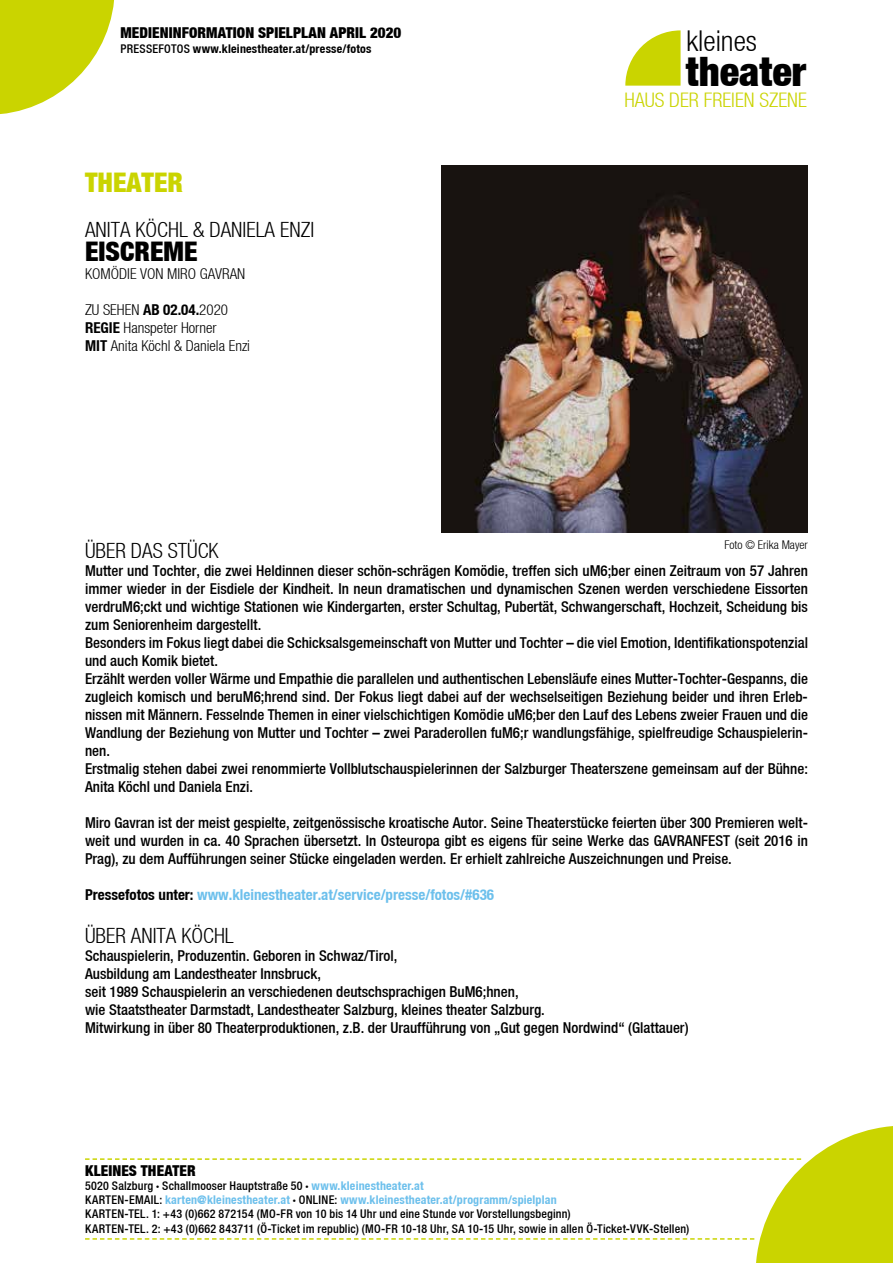
<style>
.page{position:relative;width:893px;height:1263px;background:#fff}
.page>*{position:absolute;margin:0;border:0;box-sizing:border-box;transform-origin:0 0}
.t1{font:40.5px "Helvetica Neue Black Cond";color:#000}
.t2{font:28.65px "Helvetica Neue Light Cond";color:#000}
.t3{font:27px "Helvetica Neue Black Cond";color:#000}
.t4{font:27px "Helvetica Neue Black Cond";color:#cad400}
.t5{font:21px "Helvetica Neue Light Cond";color:#000}
.t6{font:20.1px "Helvetica Neue Light Cond";color:#cad400}
.t7{font:15px/18px "Helvetica Neue Medium Cond";color:#000}
.t8{font:15px/18px "Helvetica Neue Light Cond";color:#000}
.t9{font:15px "Helvetica Neue Bold Cond";color:#6dc0ec}
.t10{font:15px "Helvetica Neue Black Cond";letter-spacing:.005em;color:#000}
.t11{font:12px/14.2px "Helvetica Neue Medium Cond";letter-spacing:.015em;color:#000}
.t12{font:12px "Helvetica Neue Bold Cond";letter-spacing:.015em;color:#6dc0ec}
.t13{font:12px "Helvetica Neue Bold Cond";letter-spacing:.015em;color:#000}
.t14{font:12px "Helvetica Neue Light Cond";color:#000}
.s1{font-family:"Helvetica Neue Medium Cond"}
.s2{font-family:"Helvetica Neue Bold Cond"}
.s3{color:#000}
.s4{font-family:"Helvetica Neue Black Cond"}
.s5{font-family:"Helvetica Neue Bold Cond";color:#6dc0ec}
.s6{font-family:"Helvetica Neue Medium Cond";color:#000}
.s7{font-family:"Helvetica Neue Black Cond";color:#000}
</style>
<div class="page">
<svg style="left:625px;top:30px;width:56px;height:56px"></svg>
<svg style="left:85px;top:1126px;width:808px;height:137px"></svg>
<svg style="left:0;top:0;width:114px;height:114px"></svg>
<img style="left:442px;top:166px;width:366px;height:366px">
<p class="t10" style="left:120px;top:24px;width:282px">MEDIENINFORMATION SPIELPLAN APRIL 2020</p>
<p class="t13" style="left:120px;top:41px;width:252px"><span class="s1">PRESSEFOTOS</span> www.kleinestheater.at/presse/fotos</p>
<h3 class="t4" style="left:85px;top:166px;width:99px">THEATER</h3>
<h3 class="t5" style="left:85px;top:217px;width:231px">ANITA KÖCHL &amp; DANIELA ENZI</h3>
<h3 class="t3" style="left:85px;top:235px;width:114px">EISCREME</h3>
<p class="t8" style="left:85px;top:264px;width:162px">KOMÖDIE VON MIRO GAVRAN</p>
<p class="t8" style="left:85px;top:300px;width:167px">ZU SEHEN <span class="s2">AB 02.04.</span>2020<br><span class="s2">REGIE</span> Hanspeter Horner<br><span class="s2">MIT</span> Anita Köchl &amp; Daniela Enzi</p>
<h2 class="t2" style="left:686px;top:25px;width:72px">kleines</h2>
<h1 class="t1" style="left:686px;top:46px;width:122px">theater</h1>
<h3 class="t6" style="left:624px;top:88px;width:184px">HAUS DER FREIEN SZENE</h3>
<h3 class="t5" style="left:85px;top:538px;width:135px">ÜBER DAS STÜCK</h3>
<p class="t7" style="left:85px;top:561px;width:724px">Mutter und Tochter, die zwei Heldinnen dieser schön-schrägen Komödie, treffen sich uM6;ber einen Zeitraum von 57 Jahren immer wieder in der Eisdiele der Kindheit. In neun dramatischen und dynamischen Szenen werden verschiedene Eissorten verdruM6;ckt und wichtige Stationen wie Kindergarten, erster Schultag, Pubertät, Schwangerschaft, Hochzeit, Scheidung bis zum Seniorenheim dargestellt.<br>Besonders im Fokus liegt dabei die Schicksalsgemeinschaft von Mutter und Tochter – die viel Emotion, Identifikationspotenzial und auch Komik bietet.<br>Erzählt werden voller Wärme und Empathie die parallelen und authentischen Lebensläufe eines Mutter-Tochter-Gespanns, die zugleich komisch und beruM6;hrend sind. Der Fokus liegt dabei auf der wechselseitigen Beziehung beider und ihren Erleb&shy;nissen mit Männern. Fesselnde Themen in einer vielschichtigen Komödie uM6;ber den Lauf des Lebens zweier Frauen und die Wandlung der Beziehung von Mutter und Tochter – zwei Paraderollen fuM6;r wandlungsfähige, spielfreudige Schauspielerin&shy;nen.<br>Erstmalig stehen dabei zwei renommierte Vollblutschauspielerinnen der Salzburger Theaterszene gemeinsam auf der Bühne:<br>Anita Köchl und Daniela Enzi.</p>
<p class="t7" style="left:85px;top:813px;width:724px;text-align:justify">Miro Gavran ist der meist gespielte, zeitgenössische kroatische Autor. Seine Theaterstücke feierten über 300 Premieren welt&shy;weit und wurden in ca. 40 Sprachen übersetzt. In Osteuropa gibt es eigens für seine Werke das GAVRANFEST (seit 2016 in Prag), zu dem Aufführungen seiner Stücke eingeladen werden. Er erhielt zahlreiche Auszeichnungen und Preise.</p>
<p class="t9" style="left:85px;top:885px;width:410px"><span class="s3">Pressefotos unter:</span> www.kleinestheater.at/service/presse/fotos/#636</p>
<h3 class="t5" style="left:85px;top:923px;width:150px">ÜBER ANITA KÖCHL</h3>
<p class="t7" style="left:85px;top:946px;width:605px">Schauspielerin, Produzentin. Geboren in Schwaz/Tirol,<br>Ausbildung am Landestheater Innsbruck,<br>seit 1989 Schauspielerin an verschiedenen deutschsprachigen BuM6;hnen,<br>wie Staatstheater Darmstadt, Landestheater Salzburg, kleines theater Salzburg.<br>Mitwirkung in über 80 Theaterproduktionen, z.B. der Uraufführung von „Gut gegen Nordwind“ (Glattauer)</p>
<p class="t14" style="left:724px;top:538px;width:85px">Foto © Erika Mayer</p>
<p class="t10" style="left:85px;top:1161px;width:112px">KLEINES THEATER</p>
<p class="t11" style="left:85px;top:1178px;width:340px">5020 Salzburg <span class="s4">·</span> Schallmooser Hauptstraße 50 <span class="s4">·</span> <span class="s5">www.kleinestheater.at</span></p>
<p class="t12" style="left:85px;top:1192px;width:473px"><span class="s6">KARTEN-EMAIL:</span> karten@kleinestheater.at <span class="s7">·</span> <span class="s6">ONLINE:</span> www.kleinestheater.at/programm/spielplan</p>
<p class="t11" style="left:85px;top:1207px;width:606px">KARTEN-TEL. 1: +43 (0)662 872154 (MO-FR von 10 bis 14 Uhr und eine Stunde vor Vorstellungsbeginn)<br>KARTEN-TEL. 2: +43 (0)662 843711 (Ö-Ticket im republic) (MO-FR 10-18 Uhr, SA 10-15 Uhr, sowie in allen Ö-Ticket-VVK-Stellen)</p>
</div>
